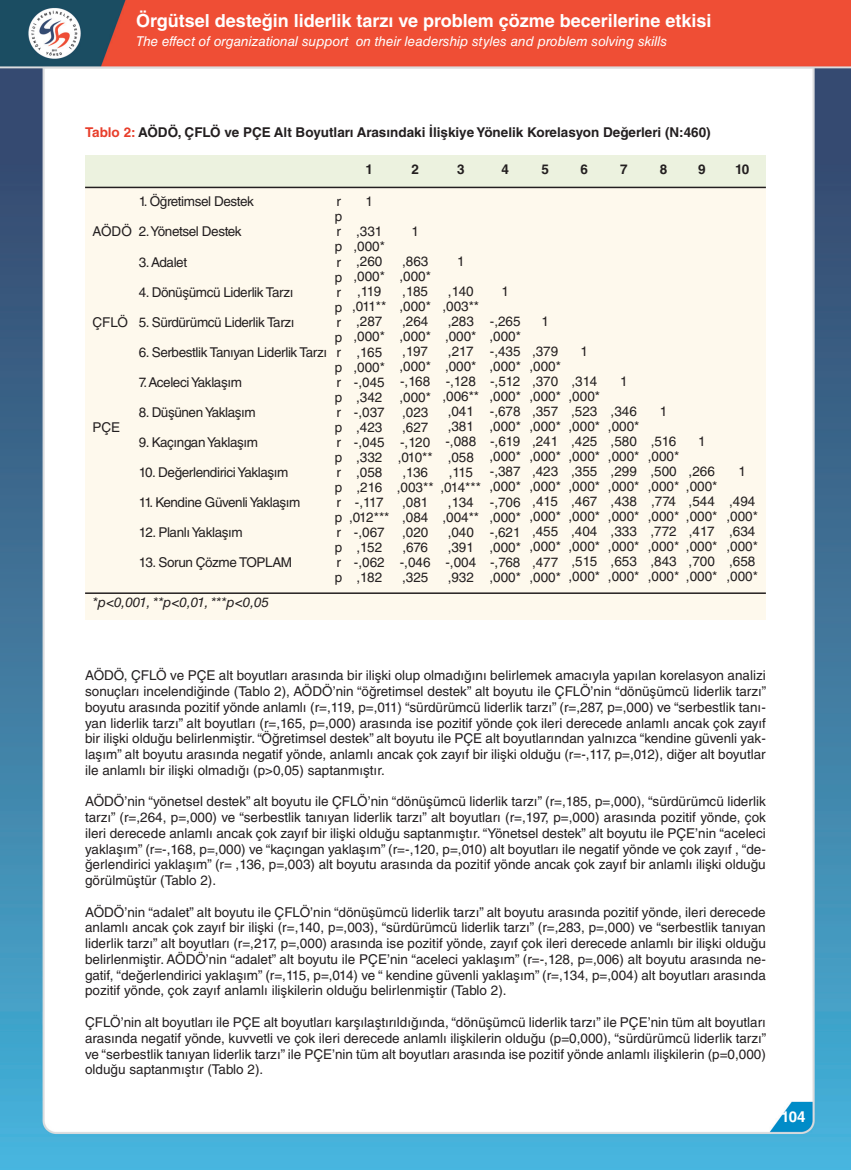
<style>
.page{position:relative;width:851px;height:1170px;background:#fff}
.page>*{position:absolute;margin:0;border:0;box-sizing:border-box;transform-origin:0 0}
.t1{font:700 18px "Helvetica LT Std";color:#fff}
.t2{font:700 15px "Helvetica LT Std";color:#fff}
.t3{font:13.5px/15px "Helvetica LT Std";color:#231f20;text-align:justify}
.t4{font:13.5px "Helvetica LT Std";letter-spacing:-.03em;color:#231f20}
.t5{font:700 13.5px "Helvetica LT Std";color:#231f20}
.t6{font:italic 13.5px "Helvetica LT Std";color:#fff}
.t7{font:italic 13.5px "Helvetica LT Std";letter-spacing:-.04em;color:#231f20}
.s1{color:#e83e2b}
</style>
<div class="page">
<img style="left:0;top:0;width:850px;height:1169px">
<div style="left:85px;top:188px;width:680px;height:432px;background:#fef9ed"></div>
<hr style="left:85px;top:592px;width:680px;height:2px;background:#231f20">
<div style="left:85px;top:154px;width:680px;height:33px;background:#ecf2df"></div>
<hr style="left:85px;top:187px;width:680px;height:1px;background:#231f20">
<h1 class="t1" style="left:136px;top:9px;width:576px">Örgütsel desteğin liderlik tarzı ve problem çözme becerilerine etkisi</h1>
<p class="t6" style="left:136px;top:33px;width:532px">The effect of organizational support on their leadership styles and problem solving skills</p>
<p class="t5" style="left:85px;top:124px;width:627px"><span class="s1">Tablo 2:</span> AÖDÖ, ÇFLÖ ve PÇE Alt Boyutları Arasındaki İlişkiye Yönelik Korelasyon Değerleri (N:460)</p>
<p class="t4" style="left:139px;top:194px;width:116px">1. Öğretimsel Destek</p>
<p class="t4" style="left:139px;top:224px;width:104px">2. Yönetsel Destek</p>
<p class="t3" style="left:139px;top:254px;width:50px">3. Adalet</p>
<p class="t4" style="left:139px;top:284px;width:156px">4. Dönüşümcü Liderlik Tarzı</p>
<p class="t4" style="left:139px;top:314px;width:157px">5. Sürdürümcü Liderlik Tarzı</p>
<p class="t4" style="left:139px;top:344px;width:190px">6. Serbestlik Tanıyan Liderlik Tarzı</p>
<p class="t4" style="left:139px;top:374px;width:105px">7. Aceleci Yaklaşım</p>
<p class="t4" style="left:139px;top:404px;width:118px">8. Düşünen Yaklaşım</p>
<p class="t4" style="left:139px;top:434px;width:121px">9. Kaçıngan Yaklaşım</p>
<p class="t4" style="left:139px;top:464px;width:151px">10. Değerlendirici Yaklaşım</p>
<p class="t4" style="left:139px;top:494px;width:163px">11. Kendine Güvenli Yaklaşım</p>
<p class="t4" style="left:139px;top:524px;width:105px">12. Planlı Yaklaşım</p>
<p class="t4" style="left:139px;top:554px;width:155px">13. Sorun Çözme TOPLAM</p>
<p class="t3" style="left:92px;top:224px;width:41px">AÖDÖ</p>
<p class="t3" style="left:92px;top:314px;width:37px">ÇFLÖ</p>
<p class="t3" style="left:92px;top:419px;width:29px">PÇE</p>
<p class="t7" style="left:92px;top:594px;width:178px">*p&lt;0,001, **p&lt;0,01, ***p&lt;0,05</p>
<p class="t5" style="left:365px;top:161px;width:9px">1</p>
<p class="t5" style="left:411px;top:161px;width:9px">2</p>
<p class="t5" style="left:457px;top:161px;width:9px">3</p>
<p class="t3" style="left:335px;top:194px;width:9px">r p r p r p r p r p r p r p r p r p r p r p r p r p</p>
<p class="t3" style="left:365px;top:194px;width:9px">1</p>
<p class="t3" style="left:349px;top:224px;width:42px;text-align:center">,331 ,000* ,260 ,000* ,119 ,011** ,287 ,000* ,165 ,000* -,045 ,342 -,037 ,423 -,045 ,332 ,058 ,216 -,117 ,012*** -,067 ,152 -,062 ,182</p>
<p class="t3" style="left:411px;top:224px;width:9px">1</p>
<p class="t3" style="left:397px;top:254px;width:38px;text-align:center">,863 ,000* ,185 ,000* ,264 ,000* ,197 ,000* -,168 ,000* ,023 ,627 -,120 ,010** ,136 ,003** ,081 ,084 ,020 ,676 -,046 ,325</p>
<p class="t3" style="left:457px;top:254px;width:9px">1</p>
<p class="t3" style="left:440px;top:284px;width:42px;text-align:center">,140 ,003** ,283 ,000* ,217 ,000* -,128 ,006** ,041 ,381 -,088 ,058 ,115 ,014*** ,134 ,004** ,040 ,391 -,004 ,932</p>
<p class="t5" style="left:501px;top:161px;width:9px">4</p>
<p class="t3" style="left:501px;top:284px;width:9px">1</p>
<p class="t3" style="left:489px;top:314px;width:33px">-,265 ,000* -,435 ,000* -,512 ,000* -,678 ,000* -,619 ,000* -,387 ,000* -,706 ,000* -,621 ,000* -,768 ,000*</p>
<p class="t5" style="left:541px;top:161px;width:9px">5</p>
<p class="t5" style="left:580px;top:161px;width:9px">6</p>
<p class="t5" style="left:620px;top:161px;width:9px">7</p>
<p class="t5" style="left:659px;top:161px;width:9px">8</p>
<p class="t5" style="left:698px;top:161px;width:9px">9</p>
<p class="t3" style="left:541px;top:314px;width:9px">1</p>
<p class="t3" style="left:529px;top:344px;width:33px;text-align:left">,379 ,000* ,370 ,000* ,357 ,000* ,241 ,000* ,423 ,000* ,415 ,000* ,455 ,000* ,477 ,000*</p>
<p class="t3" style="left:580px;top:344px;width:9px">1</p>
<p class="t3" style="left:568px;top:374px;width:33px;text-align:left">,314 ,000* ,523 ,000* ,425 ,000* ,355 ,000* ,467 ,000* ,404 ,000* ,515 ,000*</p>
<p class="t3" style="left:620px;top:374px;width:9px">1</p>
<p class="t3" style="left:608px;top:404px;width:33px;text-align:left">,346 ,000* ,580 ,000* ,299 ,000* ,438 ,000* ,333 ,000* ,653 ,000*</p>
<p class="t3" style="left:659px;top:404px;width:9px">1</p>
<p class="t3" style="left:647px;top:434px;width:33px;text-align:left">,516 ,000* ,500 ,000* ,774 ,000* ,772 ,000* ,843 ,000*</p>
<p class="t3" style="left:698px;top:434px;width:9px">1</p>
<p class="t3" style="left:685px;top:464px;width:33px;text-align:left">,266 ,000* ,544 ,000* ,417 ,000* ,700 ,000*</p>
<p class="t5" style="left:735px;top:161px;width:16px">10</p>
<p class="t3" style="left:738px;top:464px;width:9px">1</p>
<p class="t3" style="left:726px;top:494px;width:33px;text-align:left">,494 ,000* ,634 ,000* ,658 ,000*</p>
<p class="t3" style="left:85px;top:667px;width:682px;line-height:15.8px">AÖDÖ, ÇFLÖ ve PÇE alt boyutları arasında bir ilişki olup olmadığını belirlemek amacıyla yapılan korelasyon analizi sonuçları incelendiğinde (Tablo 2), AÖDÖ’nin “öğretimsel destek” alt boyutu ile ÇFLÖ’nin “dönüşümcü liderlik tarzı” boyutu arasında pozitif yönde anlamlı (r=,119, p=,011) “sürdürümcü liderlik tarzı” (r=,287, p=,000) ve “serbestlik tanı&shy;yan liderlik tarzı” alt boyutları (r=,165, p=,000) arasında ise pozitif yönde çok ileri derecede anlamlı ancak çok zayıf bir ilişki olduğu belirlenmiştir. “Öğretimsel destek” alt boyutu ile PÇE alt boyutlarından yalnızca “kendine güvenli yak&shy;laşım” alt boyutu arasında negatif yönde, anlamlı ancak çok zayıf bir ilişki olduğu (r=-,117, p=,012), diğer alt boyutlar ile anlamlı bir ilişki olmadığı (p&gt;0,05) saptanmıştır.</p>
<p class="t3" style="left:85px;top:793px;width:682px;line-height:15.8px">AÖDÖ’nin “yönetsel destek” alt boyutu ile ÇFLÖ’nin “dönüşümcü liderlik tarzı” (r=,185, p=,000), “sürdürümcü liderlik tarzı” (r=,264, p=,000) ve “serbestlik tanıyan liderlik tarzı” alt boyutları (r=,197, p=,000) arasında pozitif yönde, çok ileri derecede anlamlı ancak çok zayıf bir ilişki olduğu saptanmıştır. “Yönetsel destek” alt boyutu ile PÇE’nin “aceleci yaklaşım” (r=-,168, p=,000) ve “kaçıngan yaklaşım” (r=-,120, p=,010) alt boyutları ile negatif yönde ve çok zayıf , “de&shy;ğerlendirici yaklaşım” (r= ,136, p=,003) alt boyutu arasında da pozitif yönde ancak çok zayıf bir anlamlı ilişki olduğu görülmüştür (Tablo 2).</p>
<p class="t3" style="left:85px;top:903px;width:682px;line-height:15.8px">AÖDÖ’nin “adalet” alt boyutu ile ÇFLÖ’nin “dönüşümcü liderlik tarzı” alt boyutu arasında pozitif yönde, ileri derecede anlamlı ancak çok zayıf bir ilişki (r=,140, p=,003), “sürdürümcü liderlik tarzı” (r=,283, p=,000) ve “serbestlik tanıyan liderlik tarzı” alt boyutları (r=,217, p=,000) arasında ise pozitif yönde, zayıf çok ileri derecede anlamlı bir ilişki olduğu belirlenmiştir. AÖDÖ’nin “adalet” alt boyutu ile PÇE’nin “aceleci yaklaşım” (r=-,128, p=,006) alt boyutu arasında ne&shy;gatif, “değerlendirici yaklaşım” (r=,115, p=,014) ve “ kendine güvenli yaklaşım” (r=,134, p=,004) alt boyutları arasında pozitif yönde, çok zayıf anlamlı ilişkilerin olduğu belirlenmiştir (Tablo 2).</p>
<p class="t3" style="left:85px;top:1014px;width:682px;line-height:15.8px">ÇFLÖ’nin alt boyutları ile PÇE alt boyutları karşılaştırıldığında, “dönüşümcü liderlik tarzı” ile PÇE’nin tüm alt boyutları arasında negatif yönde, kuvvetli ve çok ileri derecede anlamlı ilişkilerin olduğu (p=0,000), “sürdürümcü liderlik tarzı” ve “serbestlik tanıyan liderlik tarzı” ile PÇE’nin tüm alt boyutları arasında ise pozitif yönde anlamlı ilişkilerin (p=0,000) olduğu saptanmıştır (Tablo 2).</p>
<p class="t2" style="left:781px;top:1107px;width:26px">104</p>
</div>
